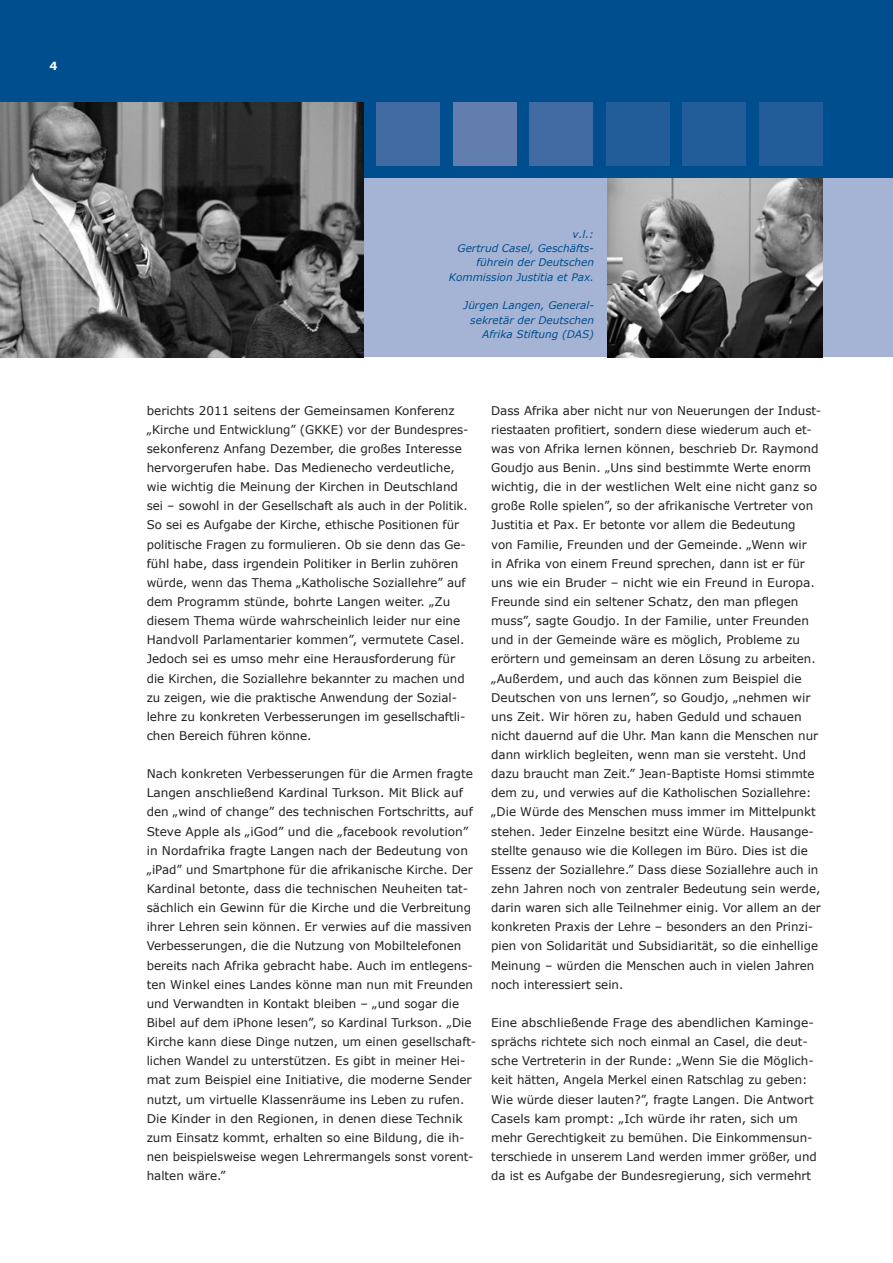
<style>
.page{position:relative;width:893px;height:1263px;background:#fff}
.page>*{position:absolute;margin:0;border:0;box-sizing:border-box;transform-origin:0 0}
.t1{font:12px/19.2px "Verdana";color:#231f20}
.t2{font:700 11.25px "Verdana";color:#fff}
.t3{font:italic 10.5px/14.4px "Verdana";color:#004e8e;text-align:right}
</style>
<div class="page">
<div style="left:0;top:0;width:893px;height:179px;background:#004e8e"></div>
<div style="left:0;top:179px;width:893px;height:178px;background:#a5b4d4"></div>
<div style="left:376px;top:102px;width:64px;height:64px;background:#406aa1"></div>
<div style="left:453px;top:102px;width:64px;height:64px;background:#617eaf"></div>
<div style="left:529px;top:102px;width:64px;height:64px;background:#406aa1"></div>
<div style="left:606px;top:102px;width:64px;height:64px;background:#235d99"></div>
<div style="left:682px;top:102px;width:64px;height:64px;background:#235d99"></div>
<div style="left:759px;top:102px;width:64px;height:64px;background:#235d99"></div>
<img style="left:608px;top:179px;width:215px;height:178px">
<img style="left:0;top:102px;width:364px;height:255px">
<p class="t2" style="left:49px;top:59px;width:9px">4</p>
<p class="t3" style="left:449px;top:226px;width:147px">v.l.:<br>Gertrud Casel, Geschäfts&shy;führein der Deutschen<br>Kommission Justitia et Pax.</p>
<p class="t3" style="left:464px;top:298px;width:132px">Jürgen Langen, General&shy;sekretär der Deutschen<br>Afrika Stiftung (DAS)</p>
<p class="t1" style="left:147px;top:400px;width:323px">berichts 2011 seitens der Gemeinsamen Konferenz „Kirche und Entwicklung” (GKKE) vor der Bundespres&shy;sekonferenz Anfang Dezember, die großes Interesse hervorgerufen habe. Das Medienecho verdeutliche, wie wichtig die Meinung der Kirchen in Deutschland sei – sowohl in der Gesellschaft als auch in der Politik.<br>So sei es Aufgabe der Kirche, ethische Positionen für politische Fragen zu formulieren. Ob sie denn das Ge&shy;fühl habe, dass irgendein Politiker in Berlin zuhören würde, wenn das Thema „Katholische Soziallehre” auf dem Programm stünde, bohrte Langen weiter. „Zu diesem Thema würde wahrscheinlich leider nur eine Handvoll Parlamentarier kommen”, vermutete Casel.<br>Jedoch sei es umso mehr eine Herausforderung für die Kirchen, die Soziallehre bekannter zu machen und zu zeigen, wie die praktische Anwendung der Sozial&shy;lehre zu konkreten Verbesserungen im gesellschaftli&shy;chen Bereich führen könne.</p>
<p class="t1" style="left:147px;top:764px;width:331px">Nach konkreten Verbesserungen für die Armen fragte Langen anschließend Kardinal Turkson. Mit Blick auf den „wind of change” des technischen Fortschritts, auf Steve Apple als „iGod” und die „facebook revolution” in Nordafrika fragte Langen nach der Bedeutung von „iPad” und Smartphone für die afrikanische Kirche. Der Kardinal betonte, dass die technischen Neuheiten tat&shy;sächlich ein Gewinn für die Kirche und die Verbreitung ihrer Lehren sein können. Er verwies auf die massiven Verbesserungen, die die Nutzung von Mobiltelefonen bereits nach Afrika gebracht habe. Auch im entlegens&shy;ten Winkel eines Landes könne man nun mit Freunden und Verwandten in Kontakt bleiben – „und sogar die Bibel auf dem iPhone lesen”, so Kardinal Turkson. „Die Kirche kann diese Dinge nutzen, um einen gesellschaft&shy;lichen Wandel zu unterstützen. Es gibt in meiner Hei&shy;mat zum Beispiel eine Initiative, die moderne Sender nutzt, um virtuelle Klassenräume ins Leben zu rufen.<br>Die Kinder in den Regionen, in denen diese Technik zum Einsatz kommt, erhalten so eine Bildung, die ih&shy;nen beispielsweise wegen Lehrermangels sonst vorent&shy;halten wäre.”</p>
<p class="t1" style="left:491px;top:400px;width:332px">Dass Afrika aber nicht nur von Neuerungen der Indust&shy;riestaaten profitiert, sondern diese wiederum auch et&shy;was von Afrika lernen können, beschrieb Dr. Raymond Goudjo aus Benin. „Uns sind bestimmte Werte enorm wichtig, die in der westlichen Welt eine nicht ganz so große Rolle spielen”, so der afrikanische Vertreter von Justitia et Pax. Er betonte vor allem die Bedeutung<br>von Familie, Freunden und der Gemeinde. „Wenn wir<br>in Afrika von einem Freund sprechen, dann ist er für uns wie ein Bruder – nicht wie ein Freund in Europa.<br>Freunde sind ein seltener Schatz, den man pflegen muss”, sagte Goudjo. In der Familie, unter Freunden und in der Gemeinde wäre es möglich, Probleme zu erörtern und gemeinsam an deren Lösung zu arbeiten. „Außerdem, und auch das können zum Beispiel die Deutschen von uns lernen”, so Goudjo, „nehmen wir uns Zeit. Wir hören zu, haben Geduld und schauen nicht dauernd auf die Uhr. Man kann die Menschen nur dann wirklich begleiten, wenn man sie versteht. Und dazu braucht man Zeit.” Jean-Baptiste Homsi stimmte dem zu, und verwies auf die Katholischen Soziallehre: „Die Würde des Menschen muss immer im Mittelpunkt stehen. Jeder Einzelne besitzt eine Würde. Hausange&shy;stellte genauso wie die Kollegen im Büro. Dies ist die Essenz der Soziallehre.” Dass diese Soziallehre auch in zehn Jahren noch von zentraler Bedeutung sein werde, darin waren sich alle Teilnehmer einig. Vor allem an der konkreten Praxis der Lehre – besonders an den Prinzi&shy;pien von Solidarität und Subsidiarität, so die einhellige Meinung – würden die Menschen auch in vielen Jahren noch interessiert sein.</p>
<p class="t1" style="left:491px;top:1012px;width:327px">Eine abschließende Frage des abendlichen Kaminge&shy;sprächs richtete sich noch einmal an Casel, die deut&shy;sche Vertreterin in der Runde: „Wenn Sie die Möglich&shy;keit hätten, Angela Merkel einen Ratschlag zu geben:<br>Wie würde dieser lauten?”, fragte Langen. Die Antwort Casels kam prompt: „Ich würde ihr raten, sich um mehr Gerechtigkeit zu bemühen. Die Einkommensun&shy;terschiede in unserem Land werden immer größer, und da ist es Aufgabe der Bundesregierung, sich vermehrt</p>
</div>
